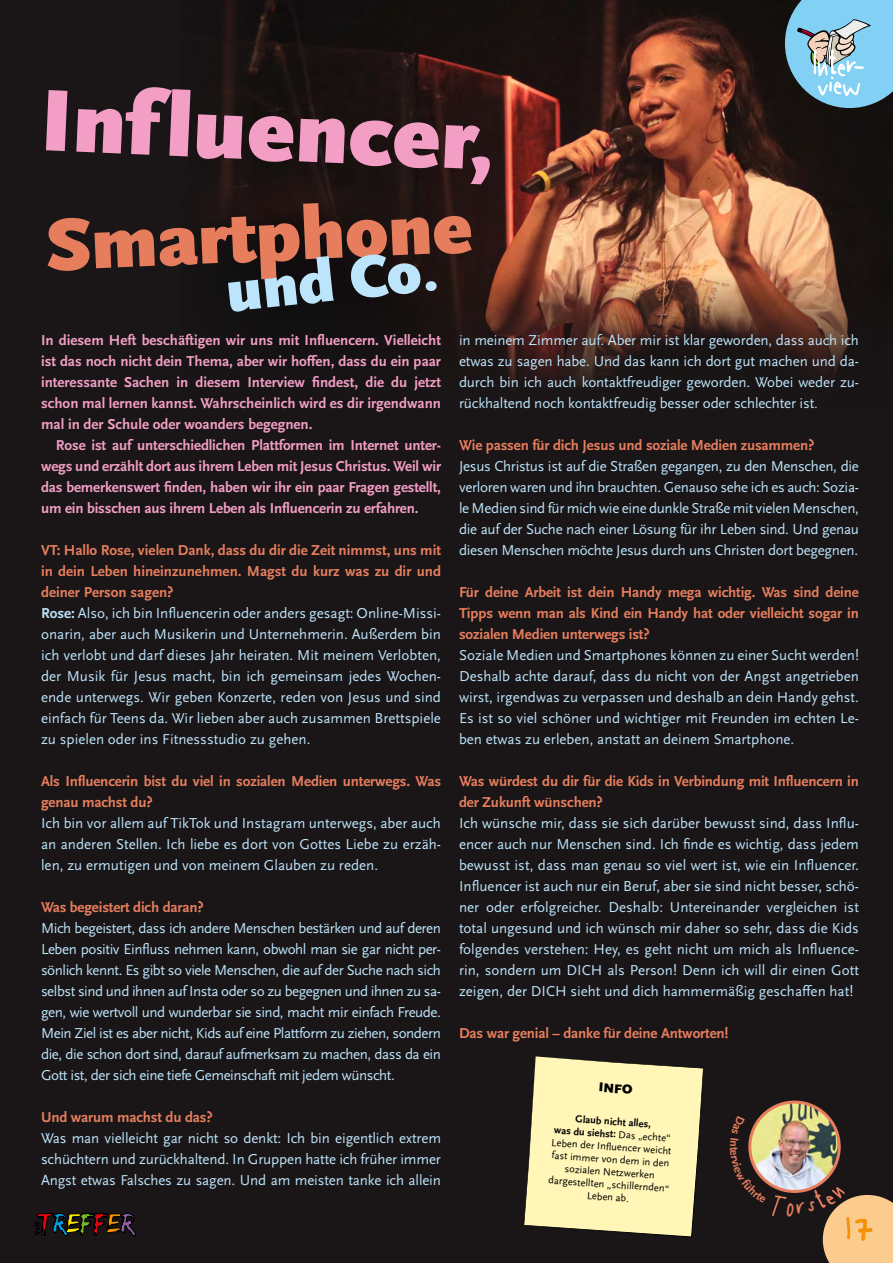
<style>
.page{position:relative;width:893px;height:1263px;background:#1a1617}
.page>*{position:absolute;margin:0;border:0;box-sizing:border-box;transform-origin:0 0}
.t1{font:900 91.35px "Scala Sans OT";color:#f39fc5}
.t2{font:76.5px "Handschrift";color:#f39204}
.t3{font:900 76.05px "Scala Sans OT";color:#e67d5d}
.t4{font:900 61.5px "Scala Sans OT";color:#bce4fa}
.t5{font:15px/21px "Scala Sans OT";color:#bce3fa;text-align:justify}
.t6{font:700 15px/21px "Scala Sans OT";letter-spacing:-.005em;color:#f29ec4;text-align:justify}
.t7{font:700 15px/21px "Scala Sans OT";letter-spacing:-.01em;color:#e77e5d}
.t8{font:900 13.35px "Scala Sans OT";color:#000}
.t9{font:10.5px/12.6px "Scala Sans OT";color:#000;text-align:center}
.s1{font-weight:700;color:#e77e5d}
.s2{font-weight:700}
.s3{color:#f29ec4}
.s4{font-size:91.5px}
</style>
<div class="page">
<img style="left:325px;top:0;width:568px;height:387px">
<svg style="left:34px;top:1212px;width:102px;height:24px"></svg>
<svg style="left:785px;top:0;width:108px;height:108px;background:#80b4cc"></svg>
<img style="left:750px;top:1102px;width:89px;height:89px;border-radius:45px">
<svg style="left:524px;top:1056px;width:179px;height:181px;background:#e0d8a1"></svg>
<svg style="left:748px;top:1116px;width:145px;height:147px"></svg>
<h1 class="t1" style="left:42px;top:70px;width:456px;rotate:2deg">Influencer,</h1>
<h3 class="t3" style="left:45px;top:201px;width:428px;rotate:-2deg">Smartphone</h3>
<h3 class="t4" style="left:222px;top:257px;width:214px;rotate:-6deg">und Co.</h3>
<p class="t6" style="left:41px;top:330px;width:401px">In diesem Heft beschäftigen wir uns mit Influencern. Vielleicht ist das noch nicht dein Thema, aber wir hoffen, dass du ein paar interessante Sachen in diesem Interview findest, die du jetzt schon mal lernen kannst. Wahrscheinlich wird es dir irgendwann mal in der Schule oder woanders begegnen.</p>
<p class="t6" style="left:41px;top:435px;width:401px;text-indent:15px">Rose ist auf unterschiedlichen Plattformen im Internet unter&shy;wegs und erzählt dort aus ihrem Leben mit Jesus Christus. Weil wir das bemerkenswert finden, haben wir ihr ein paar Fragen gestellt, um ein bisschen aus ihrem Leben als Influencerin zu erfahren.</p>
<p class="t5" style="left:41px;top:540px;width:401px;text-align:left"><span class="s1">VT: Hallo Rose, vielen Dank, dass du dir die Zeit nimmst, uns mit in dein Leben hineinzunehmen. Magst du kurz was zu dir und deiner Person sagen?<br></span><span class="s2">Rose:</span> Also, ich bin Influencerin oder anders gesagt: Online-Missi&shy;onarin, aber auch Musikerin und Unternehmerin. Außerdem bin ich verlobt und darf dieses Jahr heiraten. Mit meinem Verlobten, der Musik für Jesus macht, bin ich gemeinsam jedes Wochen&shy;ende unterwegs. Wir geben Konzerte, reden von Jesus und sind einfach für Teens da. Wir lieben aber auch zusammen Brettspiele zu spielen oder ins Fitnessstudio zu gehen.</p>
<p class="t7" style="left:41px;top:771px;width:401px">Als Influencerin bist du viel in sozialen Medien unterwegs. Was genau machst du?</p>
<p class="t5" style="left:41px;top:813px;width:401px">Ich bin vor allem auf TikTok und Instagram unterwegs, aber auch an anderen Stellen. Ich liebe es dort von Gottes Liebe zu erzäh&shy;len, zu ermutigen und von meinem Glauben zu reden.</p>
<p class="t7" style="left:41px;top:897px;width:164px">Was begeistert dich daran?</p>
<p class="t5" style="left:41px;top:918px;width:401px">Mich begeistert, dass ich andere Menschen bestärken und auf deren Leben positiv Einfluss nehmen kann, obwohl man sie gar nicht per&shy;sönlich kennt. Es gibt so viele Menschen, die auf der Suche nach sich selbst sind und ihnen auf Insta oder so zu begegnen und ihnen zu sa&shy;gen, wie wertvoll und wunderbar sie sind, macht mir einfach Freude.<br>Mein Ziel ist es aber nicht, Kids auf eine Plattform zu ziehen, sondern die, die schon dort sind, darauf aufmerksam zu machen, dass da ein Gott ist, der sich eine tiefe Gemeinschaft mit jedem wünscht.</p>
<p class="t7" style="left:41px;top:1107px;width:173px">Und warum machst du das?</p>
<p class="t5" style="left:41px;top:1128px;width:401px">Was man vielleicht gar nicht so denkt: Ich bin eigentlich extrem schüchtern und zurückhaltend. In Gruppen hatte ich früher immer Angst etwas Falsches zu sagen. Und am meisten tanke ich allein</p>
<p class="t5" style="left:459px;top:330px;width:401px">in meinem Zimmer auf. Aber mir ist klar geworden, dass auch ich etwas zu sagen habe. Und das kann ich dort gut machen und da&shy;durch bin ich auch kontaktfreudiger geworden. Wobei weder zu&shy;rückhaltend noch kontaktfreudig besser oder schlechter ist<span class="s3">.</span></p>
<p class="t7" style="left:459px;top:435px;width:357px">Wie passen für dich Jesus und soziale Medien zusammen?</p>
<p class="t5" style="left:459px;top:456px;width:401px">Jesus Christus ist auf die Straßen gegangen, zu den Menschen, die verloren waren und ihn brauchten. Genauso sehe ich es auch: Sozia&shy;le Medien sind für mich wie eine dunkle Straße mit vielen Menschen, die auf der Suche nach einer Lösung für ihr Leben sind. Und genau diesen Menschen möchte Jesus durch uns Christen dort begegnen.</p>
<p class="t7" style="left:459px;top:582px;width:401px;text-align:justify">Für deine Arbeit ist dein Handy mega wichtig. Was sind deine Tipps wenn man als Kind ein Handy hat oder vielleicht sogar in sozialen Medien unterwegs ist?</p>
<p class="t5" style="left:459px;top:645px;width:401px">Soziale Medien und Smartphones können zu einer Sucht werden!<br>Deshalb achte darauf, dass du nicht von der Angst angetrieben wirst, irgendwas zu verpassen und deshalb an dein Handy gehst.<br>Es ist so viel schöner und wichtiger mit Freunden im echten Le&shy;ben etwas zu erleben, anstatt an deinem Smartphone.</p>
<p class="t7" style="left:459px;top:771px;width:401px">Was würdest du dir für die Kids in Verbindung mit Influencern in der Zukunft wünschen?</p>
<p class="t5" style="left:459px;top:813px;width:401px">Ich wünsche mir, dass sie sich darüber bewusst sind, dass Influ&shy;encer auch nur Menschen sind. Ich finde es wichtig, dass jedem bewusst ist, dass man genau so viel wert ist, wie ein Influencer.<br>Influencer ist auch nur ein Beruf, aber sie sind nicht besser, schö&shy;ner oder erfolgreicher. Deshalb: Untereinander vergleichen ist total ungesund und ich wünsch mir daher so sehr, dass die Kids folgendes verstehen: Hey, es geht nicht um mich als Influence&shy;rin, sondern um DICH als Person! Denn ich will dir einen Gott zeigen, der DICH sieht und dich hammermäßig geschaffen hat!</p>
<p class="t7" style="left:459px;top:1023px;width:271px">Das war genial – danke für deine Antworten!</p>
<p class="t8" style="left:599px;top:1079px;width:35px;rotate:4deg">INFO</p>
<p class="t9" style="left:553px;top:1111px;width:123px;rotate:4deg"><span class="s2">Glaub nicht alles,<br>was du siehst:</span> Das „echte“<br>Leben der Infl uencer weicht fast immer von dem in den sozialen Netzwerken dargestellten „schillernden“<br>Leben ab.</p>
<h2 class="t2" style="left:843px;top:1200px;width:36px">1<span class="s4">7</span></h2>
</div>
